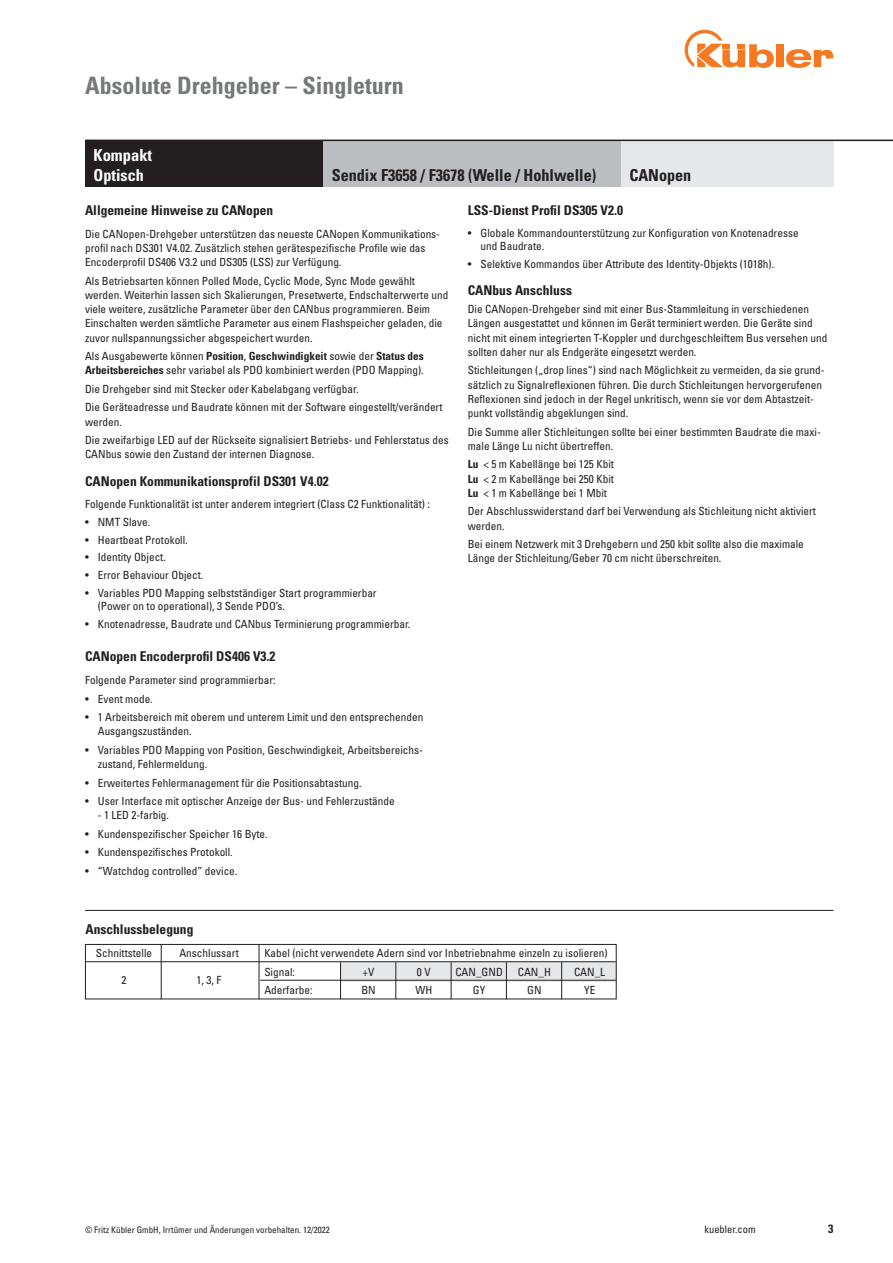
<style>
.page{position:relative;width:893px;height:1263px;background:#fff}
.page>*{position:absolute;margin:0;border:0;box-sizing:border-box;transform-origin:0 0}
.t1{font:700 condensed 24px "Univers LT Std";color:#76787b}
.t2{font:700 condensed 16.5px "Univers LT Std";color:#231f20}
.Head_weiß{font:700 condensed 16.5px "Univers";color:#fff}
.t3{font:700 condensed 16.5px "Univers LT Std";color:#fff}
.Bestellschlüssel{font:700 condensed 13.5px "Univers";color:#231f20}
.Bestellschlüssel-2{font:700 condensed 13.5px "Univers LT Std";color:#231f20}
.t4{font:700 condensed 12px "Univers";color:#231f20}
.Bestellschlüssel-3{font:condensed 11.25px/14.2px "Univers LT Std";color:#231f20}
.t5{font:condensed 10.5px "Univers LT Std";color:#231f20}
.t6{font:condensed 9px "Univers LT Std";color:#231f20}
.s1{font-family:"Univers";font-weight:700}
</style>
<div class="page">
<div style="left:776px;top:44px;width:8px;height:23px;background:#f47921"></div>
<svg style="left:786px;top:49px;width:47px;height:19px"></svg>
<svg style="left:685px;top:30px;width:89px;height:38px"></svg>
<hr style="left:85px;top:910px;width:748px;height:1px;background:#231f20">
<div style="left:621px;top:140px;width:212px;height:47px;background:#e6e7e9"></div>
<div style="left:85px;top:140px;width:238px;height:47px;background:#231f20"></div>
<div style="left:323px;top:140px;width:298px;height:47px;background:#bcbdc0"></div>
<div style="left:340px;top:962px;width:277px;height:19px;background:#e6e7e9"></div>
<hr style="left:86px;top:961px;width:530px;height:1px;background:#231f20">
<hr style="left:260px;top:980px;width:356px;height:1px;background:#231f20">
<div style="left:85px;top:944px;width:532px;height:55px;border:1px solid #231f20"></div>
<hr style="left:340px;top:962px;width:1px;height:37px;background:#231f20">
<hr style="left:395px;top:962px;width:1px;height:37px;background:#231f20">
<hr style="left:451px;top:962px;width:1px;height:37px;background:#231f20">
<hr style="left:506px;top:962px;width:1px;height:37px;background:#231f20">
<hr style="left:561px;top:962px;width:1px;height:37px;background:#231f20">
<hr style="left:259px;top:944px;width:1px;height:55px;background:#231f20">
<hr style="left:161px;top:944px;width:1px;height:55px;background:#231f20">
<hr style="left:85px;top:140px;width:808px;height:1px;background:#231f20">
<p class="t1" style="left:85px;top:71px;width:320px">Absolute Drehgeber – Singleturn</p>
<p class="Head_weiß" style="left:94px;top:145px;width:60px">Kompakt</p>
<p class="t3" style="left:94px;top:165px;width:52px">Optisch</p>
<p class="t2" style="left:332px;top:165px;width:266px">Sendix F3658 / F3678 (Welle / Hohlwelle)</p>
<p class="t2" style="left:629px;top:165px;width:63px">CANopen</p>
<p class="Bestellschlüssel" style="left:85px;top:202px;width:190px">Allgemeine Hinweise zu CANopen</p>
<p class="Bestellschlüssel-3" style="left:85px;top:226px;width:356px">Die CANopen-Drehgeber unterstützen das neueste CANopen Kommunikations&shy;profil nach DS301 V4.02. Zusätzlich stehen gerätespezifische Profile wie das<br>Encoderprofil DS406 V3.2 und DS305 (LSS) zur Verfügung.</p>
<p class="Bestellschlüssel-3" style="left:85px;top:273px;width:365px">Als Betriebsarten können Polled Mode, Cyclic Mode, Sync Mode gewählt werden. Weiterhin lassen sich Skalierungen, Presetwerte, Endschalterwerte und viele weitere, zusätzliche Parameter über den CANbus programmieren. Beim Einschalten werden sämtliche Parameter aus einem Flashspeicher geladen, die zuvor nullspannungssicher abgespeichert wurden.</p>
<p class="Bestellschlüssel-3" style="left:85px;top:349px;width:340px">Als Ausgabewerte können <span class="s1">Position</span>, <span class="s1">Geschwindigkeit</span> sowie der <span class="s1">Status des<br>Arbeitsbereiches</span> sehr variabel als PDO kombiniert werden (PDO Mapping).</p>
<p class="Bestellschlüssel-3" style="left:85px;top:382px;width:275px">Die Drehgeber sind mit Stecker oder Kabelabgang verfügbar.</p>
<p class="Bestellschlüssel-3" style="left:85px;top:400px;width:359px">Die Geräteadresse und Baudrate können mit der Software eingestellt/verändert werden.</p>
<p class="Bestellschlüssel-3" style="left:85px;top:433px;width:365px">Die zweifarbige LED auf der Rückseite signalisiert Betriebs- und Fehlerstatus des<br>CANbus sowie den Zustand der internen Diagnose.</p>
<p class="Bestellschlüssel-2" style="left:85px;top:473px;width:245px">CANopen Kommunikationsprofil DS301 V4.02</p>
<p class="Bestellschlüssel-3" style="left:85px;top:497px;width:346px">Folgende Funktionalität ist unter anderem integriert (Class C2 Funktionalität) :</p>
<p class="Bestellschlüssel-3" style="left:85px;top:514px;width:67px">• NMT Slave.</p>
<p class="Bestellschlüssel-3" style="left:85px;top:532px;width:104px">• Heartbeat Protokoll.</p>
<p class="Bestellschlüssel-3" style="left:85px;top:550px;width:82px">• Identity Object.</p>
<p class="Bestellschlüssel-3" style="left:85px;top:568px;width:120px">• Error Behaviour Object.</p>
<p class="Bestellschlüssel-3" style="left:98px;top:586px;width:280px;line-height:13.5px;text-indent:-13px">• Variables PDO Mapping selbstständiger Start programmierbar (Power on to operational), 3 Sende PDO’s.</p>
<p class="Bestellschlüssel-3" style="left:85px;top:617px;width:327px">• Knotenadresse, Baudrate und CANbus Terminierung programmierbar.</p>
<p class="Bestellschlüssel" style="left:85px;top:648px;width:192px">CANopen Encoderprofil DS406 V3.2</p>
<p class="Bestellschlüssel-3" style="left:85px;top:673px;width:192px">Folgende Parameter sind programmierbar:</p>
<p class="Bestellschlüssel-3" style="left:85px;top:691px;width:69px">• Event mode.</p>
<p class="Bestellschlüssel-3" style="left:98px;top:710px;width:327px;text-indent:-13px">• 1 Arbeitsbereich mit oberem und unterem Limit und den entsprechenden<br>Ausgangszuständen.</p>
<p class="Bestellschlüssel-3" style="left:98px;top:743px;width:327px;text-indent:-13px">• Variables PDO Mapping von Position, Geschwindigkeit, Arbeitsbereichs&shy;zustand, Fehlermeldung.</p>
<p class="Bestellschlüssel-3" style="left:85px;top:775px;width:278px">• Erweitertes Fehlermanagement für die Positionsabtastung.</p>
<p class="Bestellschlüssel-3" style="left:85px;top:794px;width:311px">• User Interface mit optischer Anzeige der Bus- und Fehlerzustände</p>
<p class="Bestellschlüssel-3" style="left:98px;top:808px;width:73px">- 1 LED 2-farbig.</p>
<p class="Bestellschlüssel-3" style="left:85px;top:827px;width:184px">• Kundenspezifischer Speicher 16 Byte.</p>
<p class="Bestellschlüssel-3" style="left:85px;top:845px;width:149px">• Kundenspezifisches Protokoll.</p>
<p class="Bestellschlüssel-3" style="left:85px;top:864px;width:154px">• “Watchdog controlled” device.</p>
<p class="Bestellschlüssel" style="left:85px;top:920px;width:109px">Anschlussbelegung</p>
<p class="Bestellschlüssel" style="left:468px;top:202px;width:157px">LSS-Dienst Profil DS305 V2.0</p>
<p class="Bestellschlüssel-3" style="left:480px;top:226px;width:320px;line-height:13.5px;text-indent:-13px">• Globale Kommandounterstützung zur Konfiguration von Knotenadresse und Baudrate.</p>
<p class="Bestellschlüssel-3" style="left:468px;top:257px;width:308px">• Selektive Kommandos über Attribute des Identity-Objekts (1018h).</p>
<p class="Bestellschlüssel-2" style="left:468px;top:282px;width:106px">CANbus Anschluss</p>
<p class="Bestellschlüssel-3" style="left:468px;top:302px;width:361px">Die CANopen-Drehgeber sind mit einer Bus-Stammleitung in verschiedenen Längen ausgestattet und können im Gerät terminiert werden. Die Geräte sind nicht mit einem integrierten T-Koppler und durchgeschleiftem Bus versehen und sollten daher nur als Endgeräte eingesetzt werden.</p>
<p class="Bestellschlüssel-3" style="left:468px;top:363px;width:358px">Stichleitungen („drop lines“) sind nach Möglichkeit zu vermeiden, da sie grund&shy;sätzlich zu Signalreflexionen führen. Die durch Stichleitungen hervorgerufenen Reflexionen sind jedoch in der Regel unkritisch, wenn sie vor dem Abtastzeit&shy;punkt vollständig abgeklungen sind.</p>
<p class="Bestellschlüssel-3" style="left:468px;top:424px;width:355px">Die Summe aller Stichleitungen sollte bei einer bestimmten Baudrate die maxi&shy;male Länge Lu nicht übertreffen.</p>
<p class="Bestellschlüssel-3" style="left:468px;top:457px;width:148px"><span class="s1">Lu</span> &lt; 5 m Kabellänge bei 125 Kbit</p>
<p class="Bestellschlüssel-3" style="left:468px;top:471px;width:148px"><span class="s1">Lu</span> &lt; 2 m Kabellänge bei 250 Kbit</p>
<p class="Bestellschlüssel-3" style="left:468px;top:486px;width:141px"><span class="s1">Lu</span> &lt; 1 m Kabellänge bei 1 Mbit</p>
<p class="Bestellschlüssel-3" style="left:468px;top:504px;width:350px">Der Abschlusswiderstand darf bei Verwendung als Stichleitung nicht aktiviert werden.</p>
<p class="Bestellschlüssel-3" style="left:468px;top:537px;width:338px">Bei einem Netzwerk mit 3 Drehgebern und 250 kbit sollte also die maximale<br>Länge der Stichleitung/Geber 70 cm nicht überschreiten.</p>
<p class="Bestellschlüssel-3" style="left:96px;top:946px;width:58px">Schnittstelle</p>
<p class="Bestellschlüssel-3" style="left:179px;top:946px;width:61px">Anschlussart</p>
<p class="Bestellschlüssel-3" style="left:264px;top:946px;width:345px">Kabel (nicht verwendete Adern sind vor Inbetriebnahme einzeln zu isolieren)</p>
<p class="Bestellschlüssel-3" style="left:264px;top:964px;width:32px">Signal:</p>
<p class="Bestellschlüssel-3" style="left:363px;top:964px;width:13px">+V</p>
<p class="Bestellschlüssel-3" style="left:417px;top:964px;width:15px">0 V</p>
<p class="Bestellschlüssel-3" style="left:455px;top:964px;width:49px">CAN_GND</p>
<p class="Bestellschlüssel-3" style="left:518px;top:964px;width:35px">CAN_H</p>
<p class="Bestellschlüssel-3" style="left:574px;top:964px;width:33px">CAN_L</p>
<p class="Bestellschlüssel-3" style="left:122px;top:972px;width:6px">2</p>
<p class="Bestellschlüssel-3" style="left:197px;top:972px;width:26px">1, 3, F</p>
<p class="Bestellschlüssel-3" style="left:264px;top:983px;width:50px">Aderfarbe:</p>
<p class="Bestellschlüssel-3" style="left:361px;top:983px;width:16px">BN</p>
<p class="Bestellschlüssel-3" style="left:415px;top:983px;width:18px">WH</p>
<p class="Bestellschlüssel-3" style="left:473px;top:983px;width:14px">GY</p>
<p class="Bestellschlüssel-3" style="left:527px;top:983px;width:16px">GN</p>
<p class="Bestellschlüssel-3" style="left:584px;top:983px;width:13px">YE</p>
<p class="t6" style="left:85px;top:1224px;width:246px">© Fritz Kübler GmbH, Irrtümer und Änderungen vorbehalten. 12/2022</p>
<p class="t5" style="left:704px;top:1223px;width:53px">kuebler.com</p>
<p class="t4" style="left:828px;top:1221px;width:7px">3</p>
</div>
